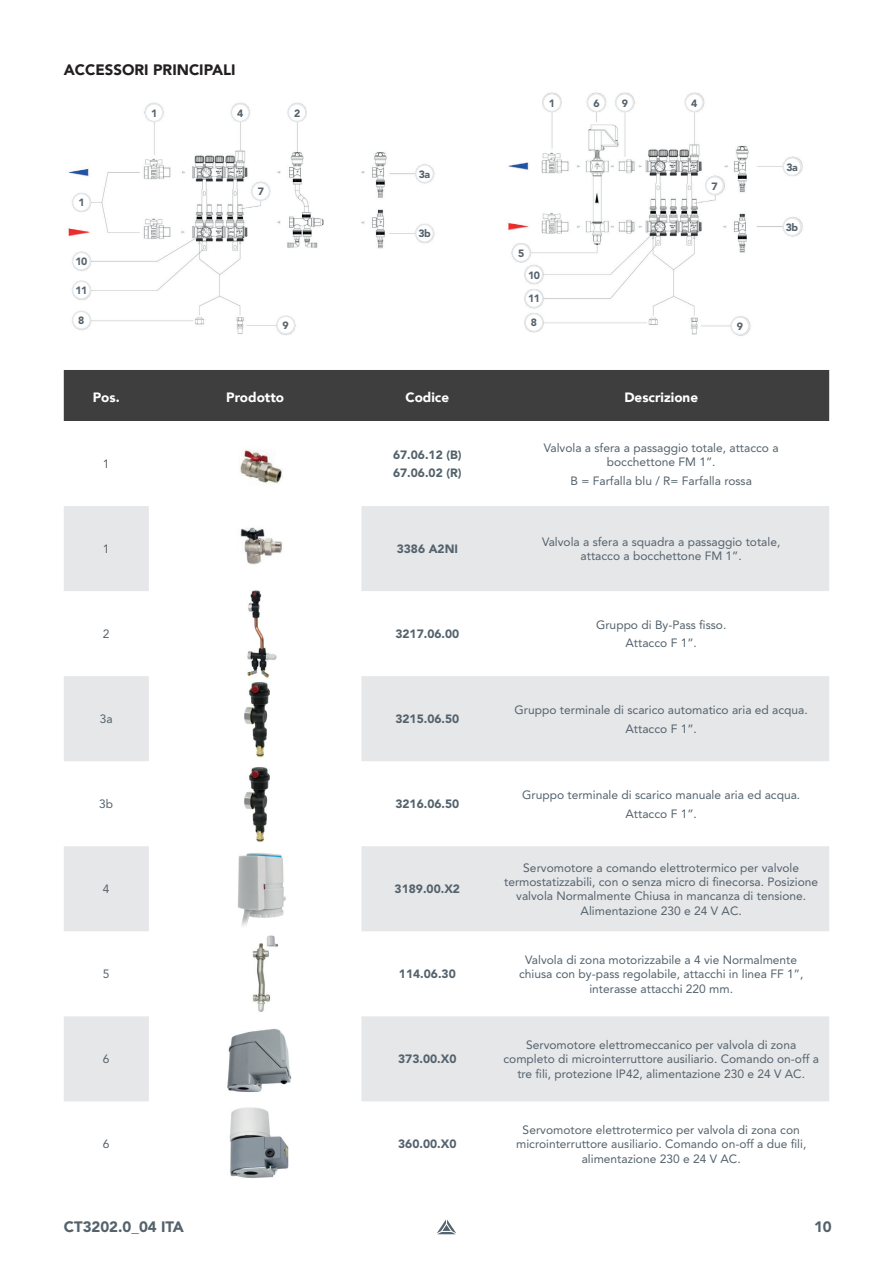
<style>
.page{position:relative;width:893px;height:1263px;background:#fff}
.page>*{position:absolute;margin:0;border:0;box-sizing:border-box;transform-origin:0 0}
.t1{font:900 15px "Avenir LT Pro";color:#231f20}
.t2{font:900 15px "Avenir LT Pro";color:#54626c}
.t3{font:900 13.5px "Avenir";color:#fff}
.t4{font:12px/14.4px "Avenir LT Pro";color:#54626c;text-align:center}
.t5{font:900 12px/18.6px "Avenir LT Pro";color:#54626c}
.t6{font:900 10.5px "Avenir LT Pro";letter-spacing:-.05em;color:#54626c}
</style>
<div class="page">
<svg style="left:437px;top:1219px;width:19px;height:15px"></svg>
<img style="left:68px;top:102px;width:367px;height:234px">
<img style="left:507px;top:92px;width:296px;height:244px">
<div style="left:145px;top:104px;width:18px;height:17px;background:#fff;border-radius:50%"></div>
<div style="left:145px;top:103px;width:19px;height:19px;border:2px solid #e6e7e9;border-radius:50%"></div>
<div style="left:543px;top:94px;width:18px;height:18px;background:#fff;border-radius:50%"></div>
<div style="left:542px;top:93px;width:19px;height:19px;border:2px solid #e6e7e9;border-radius:50%"></div>
<div style="left:588px;top:94px;width:17px;height:18px;background:#fff;border-radius:50%"></div>
<div style="left:587px;top:93px;width:19px;height:19px;border:2px solid #e6e7e9;border-radius:50%"></div>
<div style="left:616px;top:94px;width:17px;height:18px;background:#fff;border-radius:50%"></div>
<div style="left:615px;top:93px;width:19px;height:19px;border:2px solid #e6e7e9;border-radius:50%"></div>
<div style="left:685px;top:94px;width:18px;height:18px;background:#fff;border-radius:50%"></div>
<div style="left:685px;top:93px;width:19px;height:19px;border:2px solid #e6e7e9;border-radius:50%"></div>
<div style="left:231px;top:104px;width:18px;height:17px;background:#fff;border-radius:50%"></div>
<div style="left:231px;top:103px;width:19px;height:19px;border:2px solid #e6e7e9;border-radius:50%"></div>
<div style="left:73px;top:194px;width:17px;height:17px;background:#fff;border-radius:50%"></div>
<div style="left:72px;top:193px;width:19px;height:19px;border:2px solid #e6e7e9;border-radius:50%"></div>
<div style="left:288px;top:104px;width:18px;height:17px;background:#fff;border-radius:50%"></div>
<div style="left:287px;top:103px;width:20px;height:19px;border:2px solid #e6e7e9;border-radius:50%"></div>
<div style="left:252px;top:183px;width:17px;height:17px;background:#fff;border-radius:50%"></div>
<div style="left:251px;top:182px;width:19px;height:19px;border:2px solid #e6e7e9;border-radius:50%"></div>
<div style="left:73px;top:252px;width:17px;height:18px;background:#fff;border-radius:50%"></div>
<div style="left:72px;top:252px;width:19px;height:19px;border:2px solid #e6e7e9;border-radius:50%"></div>
<div style="left:73px;top:281px;width:17px;height:18px;background:#fff;border-radius:50%"></div>
<div style="left:72px;top:280px;width:19px;height:20px;border:2px solid #e6e7e9;border-radius:50%"></div>
<div style="left:73px;top:311px;width:17px;height:18px;background:#fff;border-radius:50%"></div>
<div style="left:72px;top:311px;width:19px;height:19px;border:2px solid #e6e7e9;border-radius:50%"></div>
<div style="left:277px;top:316px;width:18px;height:18px;background:#fff;border-radius:50%"></div>
<div style="left:276px;top:315px;width:19px;height:20px;border:2px solid #e6e7e9;border-radius:50%"></div>
<div style="left:416px;top:224px;width:17px;height:18px;background:#fff;border-radius:50%"></div>
<div style="left:415px;top:224px;width:19px;height:19px;border:2px solid #e6e7e9;border-radius:50%"></div>
<div style="left:783px;top:218px;width:18px;height:18px;background:#fff;border-radius:50%"></div>
<div style="left:782px;top:217px;width:20px;height:19px;border:2px solid #e6e7e9;border-radius:50%"></div>
<div style="left:706px;top:177px;width:17px;height:17px;background:#fff;border-radius:50%"></div>
<div style="left:705px;top:176px;width:19px;height:19px;border:2px solid #e6e7e9;border-radius:50%"></div>
<div style="left:731px;top:317px;width:18px;height:18px;background:#fff;border-radius:50%"></div>
<div style="left:730px;top:316px;width:20px;height:19px;border:2px solid #e6e7e9;border-radius:50%"></div>
<div style="left:525px;top:314px;width:18px;height:17px;background:#fff;border-radius:50%"></div>
<div style="left:524px;top:313px;width:19px;height:19px;border:2px solid #e6e7e9;border-radius:50%"></div>
<div style="left:525px;top:290px;width:18px;height:17px;background:#fff;border-radius:50%"></div>
<div style="left:524px;top:289px;width:19px;height:19px;border:2px solid #e6e7e9;border-radius:50%"></div>
<div style="left:525px;top:266px;width:18px;height:17px;background:#fff;border-radius:50%"></div>
<div style="left:524px;top:265px;width:19px;height:19px;border:2px solid #e6e7e9;border-radius:50%"></div>
<div style="left:512px;top:244px;width:18px;height:18px;background:#fff;border-radius:50%"></div>
<div style="left:512px;top:243px;width:19px;height:19px;border:2px solid #e6e7e9;border-radius:50%"></div>
<div style="left:416px;top:165px;width:17px;height:18px;background:#fff;border-radius:50%"></div>
<div style="left:415px;top:164px;width:19px;height:19px;border:2px solid #e6e7e9;border-radius:50%"></div>
<div style="left:783px;top:158px;width:18px;height:17px;background:#fff;border-radius:50%"></div>
<div style="left:782px;top:157px;width:20px;height:19px;border:2px solid #e6e7e9;border-radius:50%"></div>
<div style="left:64px;top:370px;width:765px;height:51px;background:#3e3e3f"></div>
<svg style="left:64px;top:506px;width:765px;height:595px"></svg>
<img style="left:240px;top:449px;width:43px;height:35px">
<img style="left:223px;top:519px;width:72px;height:51px">
<img style="left:234px;top:681px;width:50px;height:77px">
<img style="left:234px;top:766px;width:50px;height:76px">
<img style="left:234px;top:852px;width:61px;height:76px">
<img style="left:216px;top:1028px;width:86px;height:64px">
<img style="left:229px;top:1107px;width:60px;height:71px">
<img style="left:229px;top:590px;width:62px;height:89px">
<img style="left:240px;top:934px;width:45px;height:78px">
<p class="t1" style="left:64px;top:61px;width:173px">ACCESSORI PRINCIPALI</p>
<p class="t6" style="left:151px;top:107px;width:8px">1</p>
<p class="t6" style="left:237px;top:107px;width:8px">4</p>
<p class="t6" style="left:294px;top:107px;width:8px">2</p>
<p class="t6" style="left:78px;top:196px;width:8px">1</p>
<p class="t6" style="left:76px;top:255px;width:13px">10</p>
<p class="t6" style="left:76px;top:284px;width:13px">11</p>
<p class="t6" style="left:78px;top:314px;width:8px">8</p>
<p class="t6" style="left:258px;top:185px;width:8px">7</p>
<p class="t6" style="left:283px;top:319px;width:8px">9</p>
<p class="t6" style="left:419px;top:168px;width:13px">3a</p>
<p class="t6" style="left:418px;top:227px;width:14px">3b</p>
<p class="t6" style="left:549px;top:97px;width:8px">1</p>
<p class="t6" style="left:593px;top:97px;width:8px">6</p>
<p class="t6" style="left:622px;top:97px;width:8px">9</p>
<p class="t6" style="left:691px;top:97px;width:8px">4</p>
<p class="t6" style="left:518px;top:247px;width:8px">5</p>
<p class="t6" style="left:528px;top:268px;width:13px">10</p>
<p class="t6" style="left:528px;top:292px;width:13px">11</p>
<p class="t6" style="left:531px;top:316px;width:8px">8</p>
<p class="t6" style="left:711px;top:180px;width:8px">7</p>
<p class="t6" style="left:737px;top:320px;width:8px">9</p>
<p class="t6" style="left:786px;top:161px;width:13px">3a</p>
<p class="t6" style="left:786px;top:221px;width:14px">3b</p>
<p class="t3" style="left:93px;top:386px;width:28px">Pos.</p>
<p class="t3" style="left:226px;top:386px;width:59px">Prodotto</p>
<p class="t3" style="left:405px;top:386px;width:45px">Codice</p>
<p class="t3" style="left:624px;top:386px;width:75px">Descrizione</p>
<p class="t4" style="left:103px;top:457px;width:8px">1</p>
<p class="t5" style="left:393px;top:445px;width:70px">67.06.12 (B)<br>67.06.02 (R)</p>
<p class="t4" style="left:544px;top:440px;width:236px">Valvola a sfera a passaggio totale, attacco a bocchettone FM 1”.</p>
<p class="t4" style="left:570px;top:473px;width:183px">B = Farfalla blu / R= Farfalla rossa</p>
<p class="t4" style="left:103px;top:542px;width:8px">1</p>
<p class="t5" style="left:397px;top:540px;width:63px">3386 A2NI</p>
<p class="t4" style="left:542px;top:534px;width:240px">Valvola a sfera a squadra a passaggio totale, attacco a bocchettone FM 1”.</p>
<p class="t4" style="left:103px;top:627px;width:8px">2</p>
<p class="t5" style="left:395px;top:625px;width:65px">3217.06.00</p>
<p class="t4" style="left:596px;top:615px;width:132px;line-height:18.6px">Gruppo di By-Pass fisso.<br>Attacco F 1”.</p>
<p class="t4" style="left:100px;top:712px;width:14px">3a</p>
<p class="t5" style="left:395px;top:710px;width:65px">3215.06.50</p>
<p class="t4" style="left:515px;top:700px;width:295px;line-height:18.6px">Gruppo terminale di scarico automatico aria ed acqua.<br>Attacco F 1”.</p>
<p class="t4" style="left:99px;top:797px;width:16px">3b</p>
<p class="t5" style="left:395px;top:795px;width:65px">3216.06.50</p>
<p class="t4" style="left:522px;top:785px;width:280px;line-height:18.6px">Gruppo terminale di scarico manuale aria ed acqua.<br>Attacco F 1”.</p>
<p class="t4" style="left:103px;top:882px;width:8px">4</p>
<p class="t5" style="left:395px;top:880px;width:67px">3189.00.X2</p>
<p class="t4" style="left:103px;top:967px;width:8px">5</p>
<p class="t5" style="left:399px;top:965px;width:58px">114.06.30</p>
<p class="t4" style="left:103px;top:1052px;width:8px">6</p>
<p class="t5" style="left:398px;top:1050px;width:60px">373.00.X0</p>
<p class="t4" style="left:103px;top:1137px;width:8px">6</p>
<p class="t5" style="left:398px;top:1135px;width:60px">360.00.X0</p>
<p class="t4" style="left:504px;top:860px;width:316px">Servomotore a comando elettrotermico per valvole termostatizzabili, con o senza micro di finecorsa. Posizione valvola Normalmente Chiusa in mancanza di tensione.<br>Alimentazione 230 e 24 V AC.</p>
<p class="t4" style="left:519px;top:952px;width:286px">Valvola di zona motorizzabile a 4 vie Normalmente chiusa con by-pass regolabile, attacchi in linea FF 1”, interasse attacchi 220 mm.</p>
<p class="t4" style="left:503px;top:1037px;width:317px">Servomotore elettromeccanico per valvola di zona completo di microinterruttore ausiliario. Comando on-off a tre fili, protezione IP42, alimentazione 230 e 24 V AC.</p>
<p class="t4" style="left:516px;top:1122px;width:292px">Servomotore elettrotermico per valvola di zona con microinterruttore ausiliario. Comando on-off a due fili, alimentazione 230 e 24 V AC.</p>
<p class="t2" style="left:64px;top:1218px;width:122px">CT3202.0_04 ITA</p>
<p class="t2" style="left:814px;top:1218px;width:19px">10</p>
</div>
